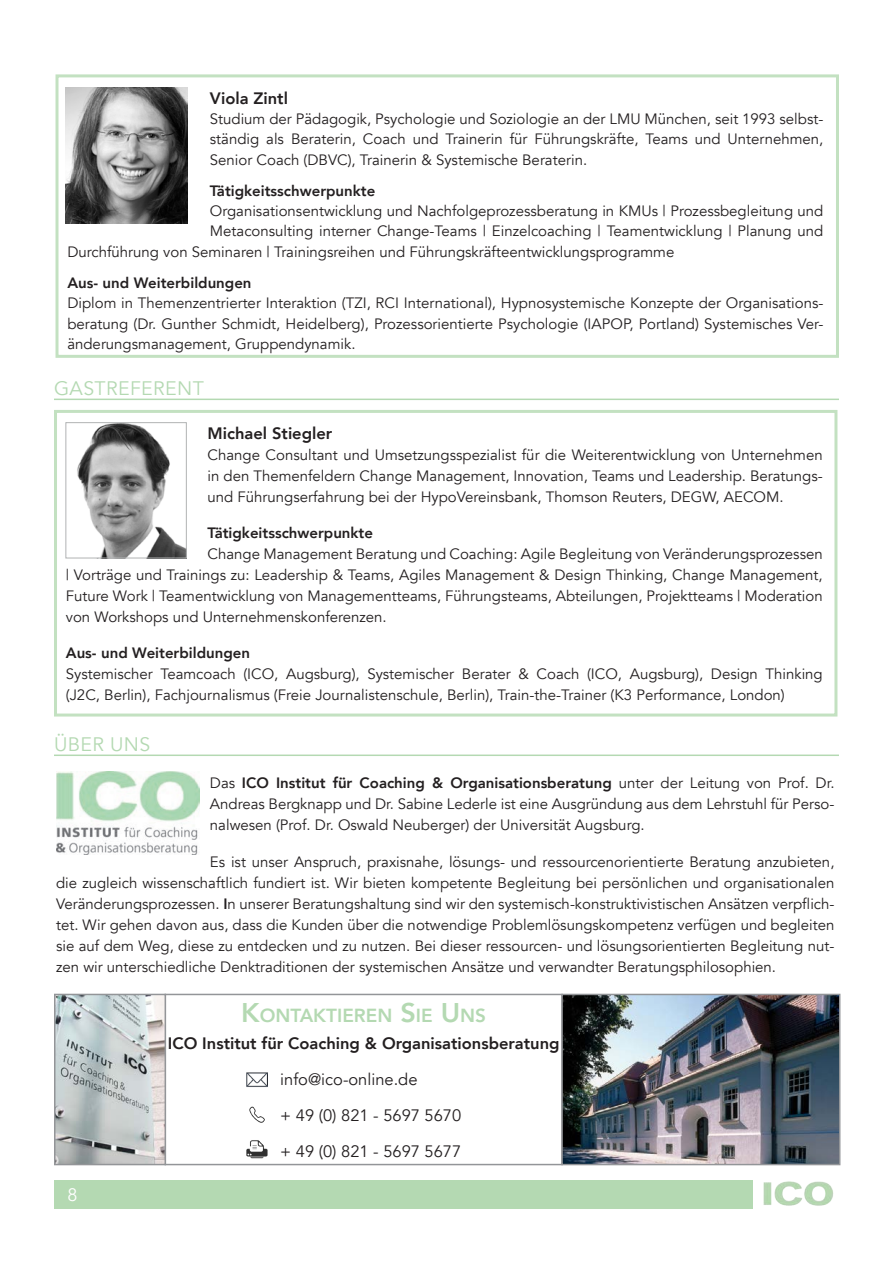
<style>
.page{position:relative;width:893px;height:1263px;background:#fff}
.page>*{position:absolute;margin:0;border:0;box-sizing:border-box;transform-origin:0 0}
.t1{font:19.5px "Avenir";letter-spacing:.02em;color:#b4d9b2}
.t2{font:800 18.9px "Avenir";color:#b4d9b2}
.t3{font:18px "Avenir";color:#fff}
.t4{font:800 16.5px "Avenir";color:#231f20}
.t5{font:16.5px/36px "Avenir";color:#231f20}
.t6{font:15px/21px "Avenir";color:#231f20;text-align:justify}
.t7{font:800 15px "Avenir";color:#231f20}
.s1{font-weight:800}
.s2{font-size:27px}
</style>
<div class="page">
<div style="left:54px;top:1180px;width:699px;height:29px;background:#b4d9b2"></div>
<img style="left:763px;top:1181px;width:71px;height:25px">
<hr style="left:54px;top:754px;width:785px;height:2px;background:#b4d9b2">
<img style="left:56px;top:771px;width:143px;height:84px">
<div style="left:165px;top:994px;width:398px;height:171px;border:2px solid #939598"></div>
<img style="left:246px;top:1072px;width:22px;height:15px">
<img style="left:249px;top:1106px;width:16px;height:17px">
<img style="left:246px;top:1140px;width:22px;height:19px">
<img style="left:564px;top:997px;width:273px;height:165px">
<div style="left:561px;top:994px;width:279px;height:171px;border:2px solid #939598"></div>
<img style="left:57px;top:997px;width:106px;height:165px">
<div style="left:54px;top:994px;width:112px;height:171px;border:2px solid #939598"></div>
<div style="left:56px;top:74px;width:783px;height:284px;border:3px solid #c3e1c1"></div>
<hr style="left:54px;top:399px;width:785px;height:1px;background:#b4d9b2">
<div style="left:54px;top:410px;width:783px;height:306px;border:3px solid #c3e1c1"></div>
<img style="left:77px;top:424px;width:108px;height:132px">
<div style="left:65px;top:422px;width:122px;height:136px;border:1px solid #b1b3b4"></div>
<img style="left:65px;top:87px;width:122px;height:137px">
<p class="t4" style="left:210px;top:87px;width:80px">Viola Zintl</p>
<p class="t6" style="left:210px;top:109px;width:615px">Studium der Pädagogik, Psychologie und Soziologie an der LMU München, seit 1993 selbst&shy;ständig als Beraterin, Coach und Trainerin für Führungskräfte, Teams und Unternehmen, Senior Coach (DBVC), Trainerin &amp; Systemische Beraterin.</p>
<p class="t7" style="left:210px;top:181px;width:167px">Tätigkeitsschwerpunkte</p>
<p class="t6" style="left:210px;top:201px;width:615px">Organisationsentwicklung und Nachfolgeprozessberatung in KMUs | Prozessbegleitung und</p>
<p class="t6" style="left:210px;top:221px;width:615px">Metaconsulting interner Change-Teams | Einzelcoaching | Teamentwicklung | Planung und</p>
<p class="t6" style="left:67px;top:242px;width:608px">Durchführung von Seminaren | Trainingsreihen und Führungskräfteentwicklungsprogramme</p>
<p class="t7" style="left:67px;top:273px;width:186px">Aus- und Weiterbildungen</p>
<p class="t6" style="left:67px;top:293px;width:757px;line-height:20.2px">Diplom in Themenzentrierter Interaktion (TZI, RCI International), Hypnosystemische Konzepte der Organisations&shy;beratung (Dr. Gunther Schmidt, Heidelberg), Prozessorientierte Psychologie (IAPOP, Portland) Systemisches Ver&shy;änderungsmanagement, Gruppendynamik.</p>
<h1 class="t1" style="left:54px;top:375px;width:151px">GASTREFERENT</h1>
<p class="t4" style="left:208px;top:423px;width:126px">Michael Stiegler</p>
<p class="t6" style="left:208px;top:445px;width:617px">Change Consultant und Umsetzungsspezialist für die Weiterentwicklung von Unternehmen in den Themenfeldern Change Management, Innovation, Teams und Leadership. Beratungs&shy;und Führungserfahrung bei der HypoVereinsbank, Thomson Reuters, DEGW, AECOM.</p>
<p class="t7" style="left:208px;top:523px;width:167px">Tätigkeitsschwerpunkte</p>
<p class="t6" style="left:66px;top:544px;width:758px;text-indent:142px">Change Management Beratung und Coaching: Agile Begleitung von Veränderungsprozessen | Vorträge und Trainings zu: Leadership &amp; Teams, Agiles Management &amp; Design Thinking, Change Management, Future Work | Teamentwicklung von Managementteams, Führungsteams, Abteilungen, Projektteams | Moderation von Workshops und Unternehmenskonferenzen.</p>
<p class="t7" style="left:66px;top:643px;width:186px">Aus- und Weiterbildungen</p>
<p class="t6" style="left:66px;top:664px;width:758px">Systemischer Teamcoach (ICO, Augsburg), Systemischer Berater &amp; Coach (ICO, Augsburg), Design Thinking (J2C, Berlin), Fachjournalismus (Freie Journalistenschule, Berlin), Train-the-Trainer (K3 Performance, London)</p>
<h1 class="t1" style="left:54px;top:731px;width:98px">ÜBER UNS</h1>
<p class="t6" style="left:210px;top:773px;width:626px">Das <span class="s1">ICO Institut für Coaching &amp; Organisationsberatung</span> unter der Leitung von Prof. Dr.<br>Andreas Bergknapp und Dr. Sabine Lederle ist eine Ausgründung aus dem Lehrstuhl für Perso&shy;nalwesen (Prof. Dr. Oswald Neuberger) der Universität Augsburg.</p>
<p class="t6" style="left:56px;top:852px;width:780px;text-indent:154px">Es ist unser Anspruch, praxisnahe, lösungs- und ressourcenorientierte Beratung anzubieten, die zugleich wissenschaftlich fundiert ist. Wir bieten kompetente Begleitung bei persönlichen und organisationalen Veränderungsprozessen. <span class="s1">I</span>n unserer Beratungshaltung sind wir den systemisch-konstruktivistischen Ansätzen verpflich&shy;tet. Wir gehen davon aus, dass die Kunden über die notwendige Problemlösungskompetenz verfügen und begleiten sie auf dem Weg, diese zu entdecken und zu nutzen. Bei dieser ressourcen- und lösungsorientierten Begleitung nut&shy;zen wir unterschiedliche Denktraditionen der systemischen Ansätze und verwandter Beratungsphilosophien.</p>
<p class="t2" style="left:241px;top:1003px;width:246px"><span class="s2">K</span>ONTAKTIEREN <span class="s2">S</span>IE <span class="s2">U</span>NS</p>
<p class="t4" style="left:168px;top:1033px;width:393px">ICO Institut für Coaching &amp; Organisationsberatung</p>
<p class="t5" style="left:280px;top:1062px;width:183px">info@ico-online.de<br>+ 49 (0) 821 - 5697 5670 + 49 (0) 821 - 5697 5677</p>
<p class="t3" style="left:67px;top:1182px;width:12px">8</p>
</div>
